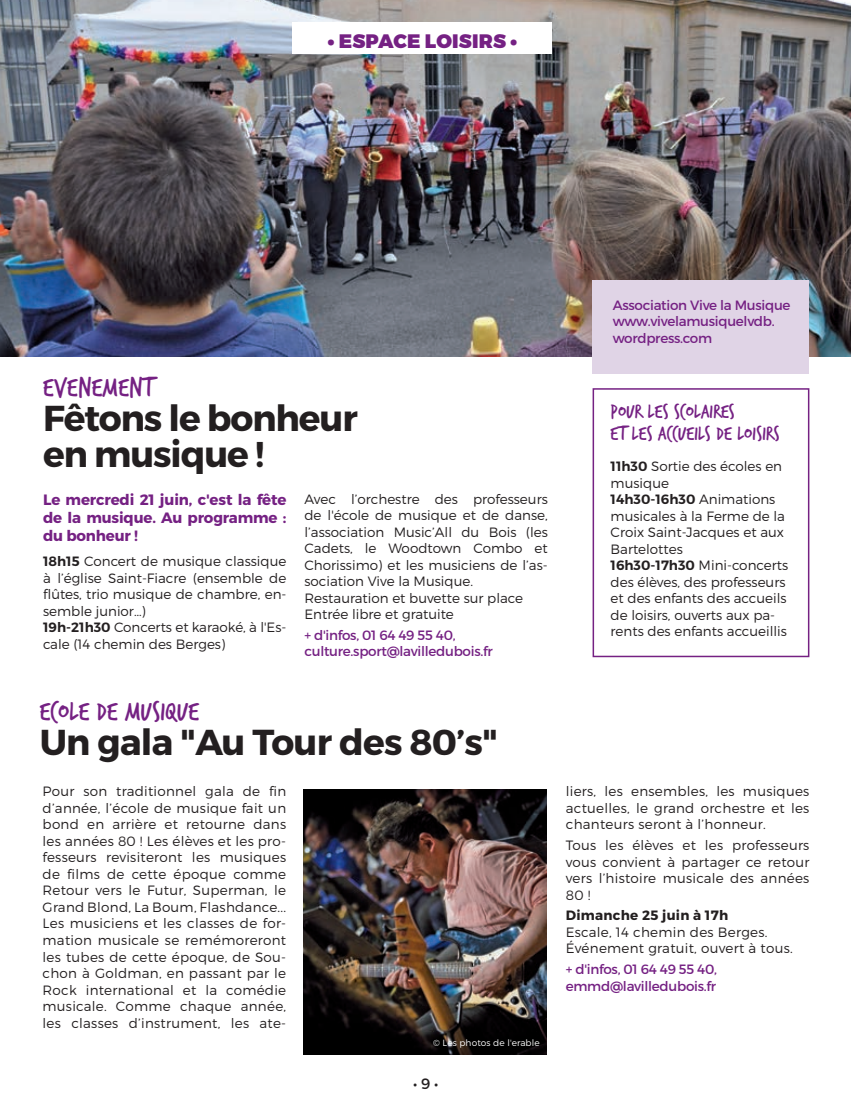
<style>
.page{position:relative;width:851px;height:1106px;background:#fff}
.page>*{position:absolute;margin:0;border:0;box-sizing:border-box;transform-origin:0 0}
.t1{font:700 36px/36px "Montserrat";letter-spacing:-.03em;color:#231f20}
.t2{font:28.5px "Trash Hand";letter-spacing:.01em;color:#752183}
.t3{font:21px/22.5px "Trash Hand";letter-spacing:.01em;color:#752183}
.t4{font:900 19.5px "Montserrat";letter-spacing:.01em;color:#752183}
.t5{font:700 15px/18px "Montserrat";letter-spacing:-.01em;color:#752183;text-align:justify}
.t6{font:15px "Montserrat";color:#231f20}
.t7{font:300 13.5px/16.5px "Montserrat";color:#231f20}
.t8{font:13.5px/16.5px "Montserrat";letter-spacing:-.02em;color:#752183}
.t9{font:300 13.5px/16.5px "Montserrat";letter-spacing:.02em;color:#231f20}
.t10{font:700 13.5px "Montserrat";letter-spacing:.02em;color:#231f20}
.t11{font:300 9px "Montserrat";letter-spacing:.01em;color:#fff}
.s1{font-weight:600}
</style>
<div class="page">
<img style="left:0;top:0;width:850px;height:356px">
<div style="left:293px;top:23px;width:259px;height:31px;background:#fff"></div>
<div style="left:592px;top:280px;width:216px;height:94px;background:#e0d4e6"></div>
<div style="left:592px;top:388px;width:217px;height:269px;border:2px solid #752183"></div>
<img style="left:303px;top:789px;width:243px;height:265px">
<h3 class="t4" style="left:327px;top:28px;width:191px">• ESPACE LOISIRS •</h3>
<p class="t8" style="left:612px;top:296px;width:179px">Association Vive la Musique www.vivelamusiquelvdb. wordpress.com</p>
<h2 class="t2" style="left:43px;top:374px;width:112px">EVENEMENT</h2>
<h1 class="t1" style="left:43px;top:401px;width:316px">Fêtons le bonheur en musique !</h1>
<h3 class="t3" style="left:610px;top:400px;width:170px">POUR LES SCOLAIRES<br>ET LES ACCUEILS DE LOISIRS</h3>
<p class="t7" style="left:610px;top:458px;width:179px"><span class="s1">11h30</span> Sortie des écoles en musique<br><span class="s1">14h30-16h30</span> Animations musicales à la Ferme de la<br>Croix Saint-Jacques et aux<br>Bartelottes<br><span class="s1">16h30-17h30</span> Mini-concerts des élèves, des professeurs et des enfants des accueils de loisirs, ouverts aux pa&shy;rents des enfants accueillis</p>
<p class="t5" style="left:43px;top:491px;width:245px">Le mercredi 21 juin, c'est la fête de la musique. Au programme : du bonheur !</p>
<p class="t7" style="left:43px;top:553px;width:245px"><span class="s1">18h15</span> Concert de musique classique à l’église Saint-Fiacre (ensemble de flûtes, trio musique de chambre, en&shy;semble junior…)<br><span class="s1">19h-21h30</span> Concerts et karaoké, à l'Es&shy;cale (14 chemin des Berges)</p>
<p class="t7" style="left:304px;top:490px;width:245px">Avec l’orchestre des professeurs de l'école de musique et de danse, l’association Music’All du Bois (les<br>Cadets, le Woodtown Combo et<br>Chorissimo) et les musiciens de l’as&shy;sociation Vive la Musique.<br>Restauration et buvette sur place<br>Entrée libre et gratuite</p>
<p class="t8" style="left:304px;top:627px;width:190px">+ d'infos, 01 64 49 55 40, culture.sport@lavilledubois.fr</p>
<h2 class="t2" style="left:40px;top:697px;width:161px">ECOLE DE MUSIQUE</h2>
<h1 class="t1" style="left:40px;top:724px;width:459px">Un gala "Au Tour des 80’s"</h1>
<p class="t7" style="left:43px;top:783px;width:245px;text-align:justify">Pour son traditionnel gala de fin d’année, l’école de musique fait un bond en arrière et retourne dans les années 80 ! Les élèves et les pro&shy;fesseurs revisiteront les musiques de films de cette époque comme Retour vers le Futur, Superman, le Grand Blond, La Boum, Flashdance...<br>Les musiciens et les classes de for&shy;mation musicale se remémoreront les tubes de cette époque, de Sou&shy;chon à Goldman, en passant par le Rock international et la comédie musicale. Comme chaque année, les classes d’instrument, les ate-</p>
<p class="t7" style="left:565px;top:783px;width:245px;text-align:justify">liers, les ensembles, les musiques actuelles, le grand orchestre et les chanteurs seront à l’honneur.</p>
<p class="t7" style="left:565px;top:837px;width:245px;text-align:justify">Tous les élèves et les professeurs vous convient à partager ce retour vers l’histoire musicale des années 80 !</p>
<p class="t10" style="left:565px;top:907px;width:164px">Dimanche 25 juin à 17h</p>
<p class="t9" style="left:565px;top:923px;width:228px">Escale, 14 chemin des Berges.<br>Événement gratuit, ouvert à tous.</p>
<p class="t8" style="left:565px;top:961px;width:153px">+ d'infos, 01 64 49 55 40, emmd@lavilledubois.fr</p>
<p class="t11" style="left:433px;top:1037px;width:108px">© Les photos de l'erable</p>
<p class="t6" style="left:413px;top:1074px;width:27px">• 9 •</p>
</div>
